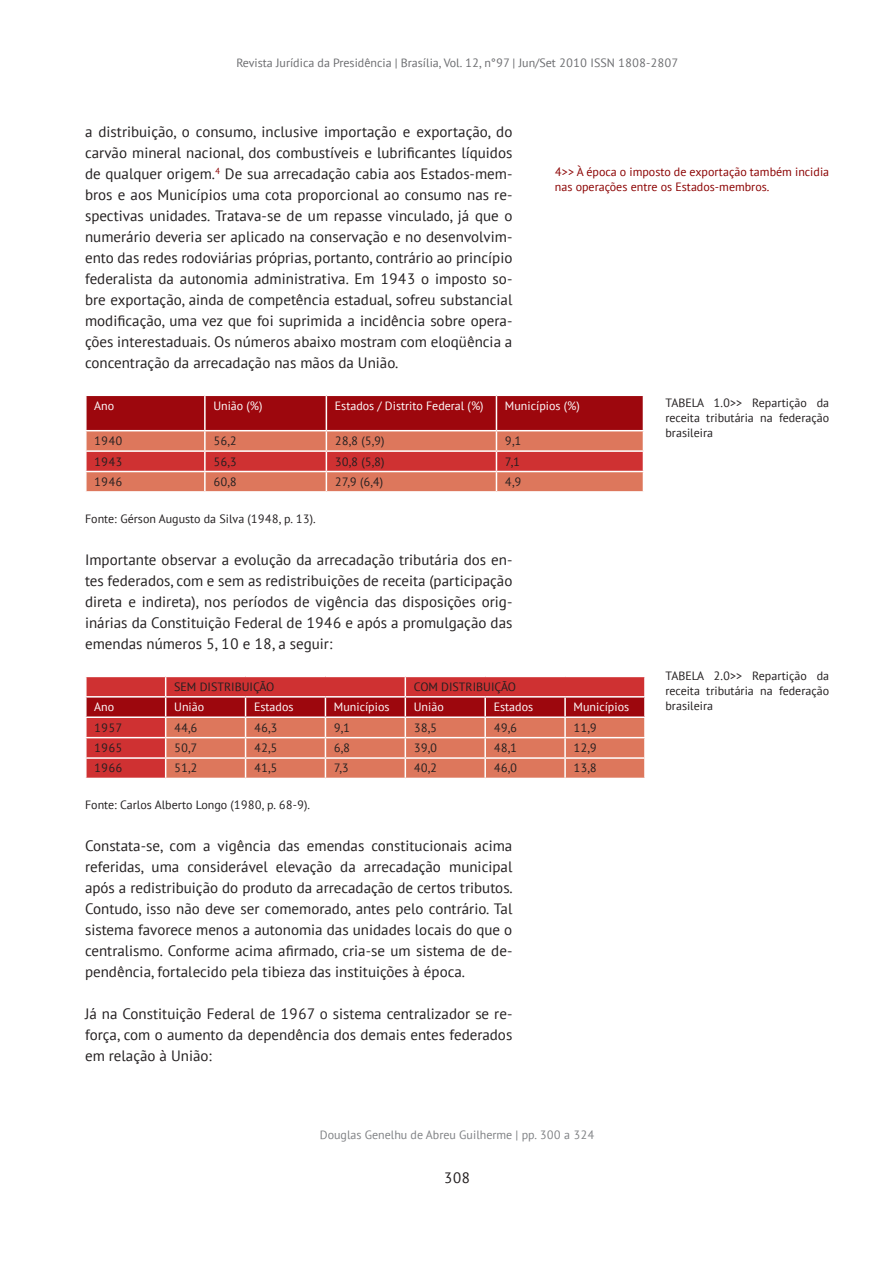
<style>
.page{position:relative;width:893px;height:1263px;background:#fff}
.page>*{position:absolute;margin:0;border:0;box-sizing:border-box;transform-origin:0 0}
.texto{font:15px/21px "PT Sans";color:#231f20;text-align:justify}
.tabelas_e_gráficos{font:12px/15px "PT Sans";color:#231f20;text-align:justify}
.tabelas_e_gráficos-2{font:12px "PT Sans";color:#fff}
.t1{font:12px/15px "PT Sans";color:#8b0202}
.t2{font:12px "PT Sans";color:#6c6d70}
.t3{font:12px "PT Sans";color:#808285}
</style>
<div class="page">
<svg style="left:86px;top:395px;width:558px;height:96px;background:#c64b43"></svg>
<svg style="left:85px;top:677px;width:560px;height:101px;background:#d05a4e"></svg>
<hr style="left:166px;top:696px;width:80px;height:1px;background:#fff">
<hr style="left:246px;top:696px;width:79px;height:1px;background:#fff">
<hr style="left:325px;top:696px;width:80px;height:1px;background:#fff">
<hr style="left:405px;top:696px;width:80px;height:1px;background:#fff">
<hr style="left:485px;top:696px;width:80px;height:1px;background:#fff">
<hr style="left:565px;top:696px;width:81px;height:1px;background:#fff">
<p class="t2" style="left:236px;top:55px;width:444px">Revista Jurídica da Presidência | Brasília, Vol. 12, n°97 | Jun/Set 2010 ISSN 1808-2807</p>
<p class="texto" style="left:85px;top:120px;width:429px">a distribuição, o consumo, inclusive importação e exportação, do carvão mineral nacional, dos combustíveis e lubrificantes líquidos de qualquer origem.<sup>4</sup> De sua arrecadação cabia aos Estados-mem&shy;bros e aos Municípios uma cota proporcional ao consumo nas re&shy;spectivas unidades. Tratava-se de um repasse vinculado, já que o numerário deveria ser aplicado na conservação e no desenvolvim&shy;ento das redes rodoviárias próprias, portanto, contrário ao princípio federalista da autonomia administrativa. Em 1943 o imposto so&shy;bre exportação, ainda de competência estadual, sofreu substancial modificação, uma vez que foi suprimida a incidência sobre opera&shy;ções interestaduais. Os números abaixo mostram com eloqüência a concentração da arrecadação nas mãos da União.</p>
<p class="tabelas_e_gráficos-2" style="left:94px;top:398px;width:22px">Ano</p>
<p class="tabelas_e_gráficos-2" style="left:213px;top:398px;width:51px">União (%)</p>
<p class="tabelas_e_gráficos-2" style="left:335px;top:398px;width:150px">Estados / Distrito Federal (%)</p>
<p class="tabelas_e_gráficos-2" style="left:505px;top:398px;width:76px">Municípios (%)</p>
<p class="tabelas_e_gráficos" style="left:94px;top:433px;width:30px">1940</p>
<p class="tabelas_e_gráficos" style="left:213px;top:433px;width:25px">56,2</p>
<p class="tabelas_e_gráficos" style="left:335px;top:433px;width:51px">28,8 (5,9)</p>
<p class="tabelas_e_gráficos" style="left:505px;top:433px;width:18px">9,1</p>
<p class="tabelas_e_gráficos" style="left:94px;top:453px;width:30px">1943</p>
<p class="tabelas_e_gráficos" style="left:213px;top:453px;width:25px">56,3</p>
<p class="tabelas_e_gráficos" style="left:335px;top:453px;width:51px">30,8 (5,8)</p>
<p class="tabelas_e_gráficos" style="left:505px;top:453px;width:17px">7,1</p>
<p class="tabelas_e_gráficos" style="left:94px;top:474px;width:30px">1946</p>
<p class="tabelas_e_gráficos" style="left:213px;top:474px;width:25px">60,8</p>
<p class="tabelas_e_gráficos" style="left:335px;top:474px;width:50px">27,9 (6,4)</p>
<p class="tabelas_e_gráficos" style="left:505px;top:474px;width:18px">4,9</p>
<p class="tabelas_e_gráficos" style="left:85px;top:511px;width:232px">Fonte: Gérson Augusto da Silva (1948, p. 13).</p>
<p class="texto" style="left:85px;top:548px;width:429px">Importante observar a evolução da arrecadação tributária dos en&shy;tes federados, com e sem as redistribuições de receita (participação direta e indireta), nos períodos de vigência das disposições orig&shy;inárias da Constituição Federal de 1946 e após a promulgação das emendas números 5, 10 e 18, a seguir:</p>
<p class="tabelas_e_gráficos" style="left:174px;top:679px;width:102px">SEM DISTRIBUIÇÃO</p>
<p class="tabelas_e_gráficos" style="left:414px;top:679px;width:104px">COM DISTRIBUIÇÃO</p>
<p class="tabelas_e_gráficos-2" style="left:94px;top:699px;width:22px">Ano</p>
<p class="tabelas_e_gráficos-2" style="left:174px;top:699px;width:31px">União</p>
<p class="tabelas_e_gráficos-2" style="left:254px;top:699px;width:41px">Estados</p>
<p class="tabelas_e_gráficos-2" style="left:334px;top:699px;width:57px">Municípios</p>
<p class="tabelas_e_gráficos-2" style="left:414px;top:699px;width:31px">União</p>
<p class="tabelas_e_gráficos-2" style="left:494px;top:699px;width:41px">Estados</p>
<p class="tabelas_e_gráficos-2" style="left:574px;top:699px;width:57px">Municípios</p>
<p class="tabelas_e_gráficos" style="left:94px;top:720px;width:30px">1957</p>
<p class="tabelas_e_gráficos" style="left:174px;top:720px;width:25px">44,6</p>
<p class="tabelas_e_gráficos" style="left:254px;top:720px;width:25px">46,3</p>
<p class="tabelas_e_gráficos" style="left:334px;top:720px;width:18px">9,1</p>
<p class="tabelas_e_gráficos" style="left:414px;top:720px;width:25px">38,5</p>
<p class="tabelas_e_gráficos" style="left:494px;top:720px;width:25px">49,6</p>
<p class="tabelas_e_gráficos" style="left:574px;top:720px;width:25px">11,9</p>
<p class="tabelas_e_gráficos" style="left:94px;top:740px;width:30px">1965</p>
<p class="tabelas_e_gráficos" style="left:174px;top:740px;width:25px">50,7</p>
<p class="tabelas_e_gráficos" style="left:254px;top:740px;width:25px">42,5</p>
<p class="tabelas_e_gráficos" style="left:334px;top:740px;width:18px">6,8</p>
<p class="tabelas_e_gráficos" style="left:414px;top:740px;width:25px">39,0</p>
<p class="tabelas_e_gráficos" style="left:494px;top:740px;width:25px">48,1</p>
<p class="tabelas_e_gráficos" style="left:574px;top:740px;width:25px">12,9</p>
<p class="tabelas_e_gráficos" style="left:94px;top:760px;width:30px">1966</p>
<p class="tabelas_e_gráficos" style="left:174px;top:760px;width:25px">51,2</p>
<p class="tabelas_e_gráficos" style="left:254px;top:760px;width:25px">41,5</p>
<p class="tabelas_e_gráficos" style="left:334px;top:760px;width:17px">7,3</p>
<p class="tabelas_e_gráficos" style="left:414px;top:760px;width:25px">40,2</p>
<p class="tabelas_e_gráficos" style="left:494px;top:760px;width:25px">46,0</p>
<p class="tabelas_e_gráficos" style="left:574px;top:760px;width:25px">13,8</p>
<p class="tabelas_e_gráficos" style="left:85px;top:797px;width:227px">Fonte: Carlos Alberto Longo (1980, p. 68-9).</p>
<p class="texto" style="left:85px;top:835px;width:429px">Constata-se, com a vigência das emendas constitucionais acima referidas, uma considerável elevação da arrecadação municipal após a redistribuição do produto da arrecadação de certos tributos.<br>Contudo, isso não deve ser comemorado, antes pelo contrário. Tal sistema favorece menos a autonomia das unidades locais do que o centralismo. Conforme acima afirmado, cria-se um sistema de de&shy;pendência, fortalecido pela tibieza das instituições à época.</p>
<p class="texto" style="left:85px;top:1003px;width:429px">Já na Constituição Federal de 1967 o sistema centralizador se re&shy;força, com o aumento da dependência dos demais entes federados em relação à União:</p>
<p class="t1" style="left:555px;top:164px;width:276px">4&gt;&gt; À época o imposto de exportação também incidia nas operações entre os Estados-membros.</p>
<p class="tabelas_e_gráficos" style="left:665px;top:395px;width:165px">TABELA 1.0&gt;&gt; Repartição da receita tributária na federação brasileira</p>
<p class="tabelas_e_gráficos" style="left:665px;top:668px;width:165px">TABELA 2.0&gt;&gt; Repartição da receita tributária na federação brasileira</p>
<p class="t3" style="left:320px;top:1127px;width:276px">Douglas Genelhu de Abreu Guilherme | pp. 300 a 324</p>
<p class="texto" style="left:444px;top:1167px;width:28px">308</p>
</div>
